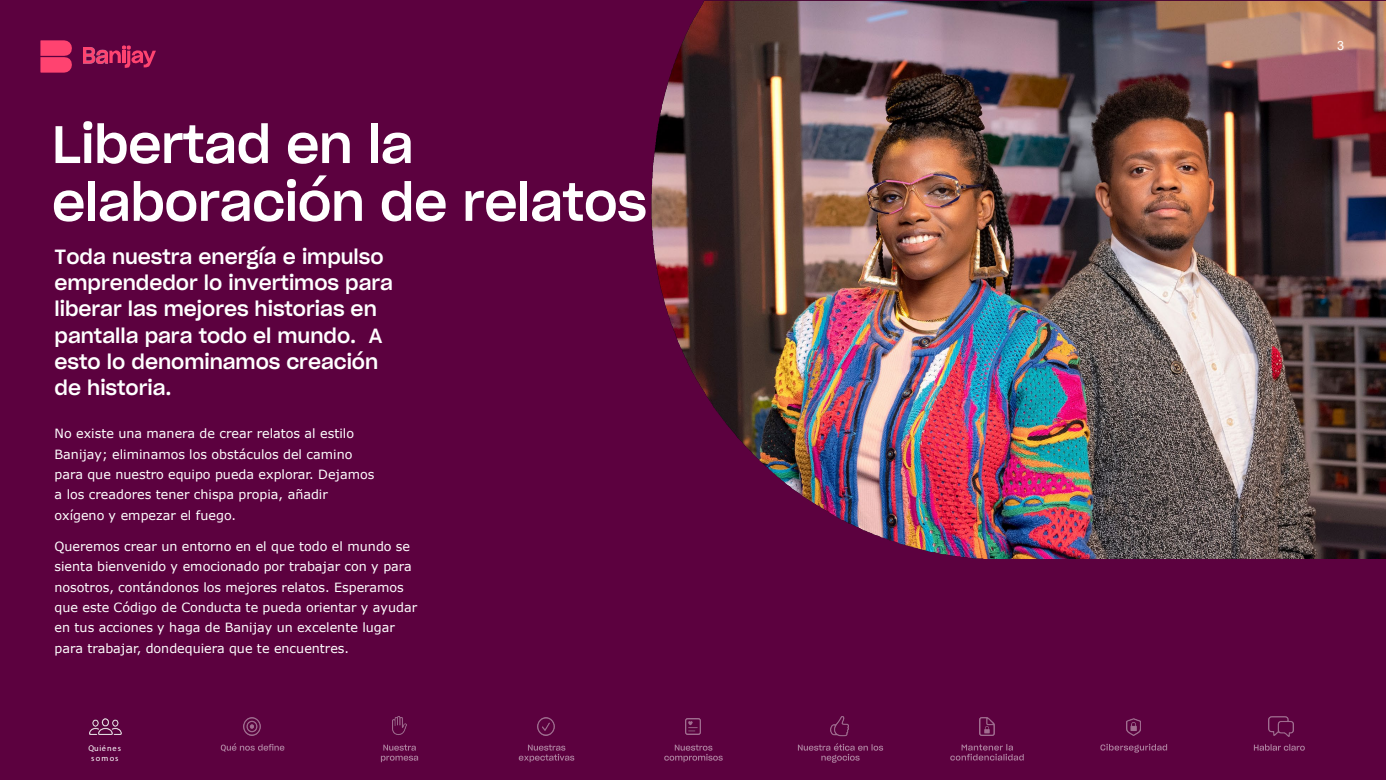
<style>
.page{position:relative;width:1386px;height:780px;background:#fff}
.page>*{position:absolute;margin:0;border:0;box-sizing:border-box;transform-origin:0 0}
.t1{font:51.62px "Sharp Grotesk Medium 20";letter-spacing:-.01em;color:#fff}
.t2{font:20.12px/26.1px "Sharp Grotesk Medium 20";color:#fff}
.t3{font:12.69px/20.2px "Verdana";color:#fff}
.t4{font:12.69px "Arial";color:#fff}
.t5{font:8.31px/10px "Myriad Pro";letter-spacing:.11em;color:#fff;text-align:center}
</style>
<div class="page">
<div style="left:0;top:0;width:1385px;height:779px;background:#5c013f"></div>
<img style="left:651px;top:0;width:734px;height:558px">
<img style="left:84px;top:48px;width:24px;height:15px">
<svg style="left:109px;top:45px;width:47px;height:23px"></svg>
<svg style="left:40px;top:40px;width:32px;height:33px"></svg>
<svg style="left:221px;top:743px;width:63px;height:8px"></svg>
<svg style="left:381px;top:744px;width:37px;height:17px"></svg>
<svg style="left:518px;top:744px;width:56px;height:17px"></svg>
<svg style="left:664px;top:744px;width:58px;height:17px"></svg>
<svg style="left:797px;top:743px;width:86px;height:19px"></svg>
<svg style="left:1253px;top:744px;width:51px;height:6px"></svg>
<img style="left:89px;top:718px;width:32px;height:16px">
<img style="left:243px;top:717px;width:18px;height:17px">
<img style="left:393px;top:716px;width:13px;height:19px">
<img style="left:537px;top:717px;width:17px;height:17px">
<img style="left:685px;top:718px;width:15px;height:16px">
<img style="left:830px;top:716px;width:18px;height:19px">
<img style="left:979px;top:717px;width:15px;height:18px">
<img style="left:1126px;top:718px;width:14px;height:17px">
<img style="left:1268px;top:716px;width:24px;height:20px">
<svg style="left:950px;top:744px;width:73px;height:16px"></svg>
<svg style="left:1100px;top:743px;width:67px;height:9px"></svg>
<p class="t1" style="left:52px;top:101px;width:363px">Libertad en la</p>
<p class="t1" style="left:52px;top:159px;width:596px">elaboración de relatos</p>
<p class="t2" style="left:55px;top:242px;width:340px">Toda nuestra energía e impulso emprendedor lo invertimos para liberar las mejores historias en pantalla para todo el mundo. A esto lo denominamos creación de historia.</p>
<p class="t3" style="left:55px;top:423px;width:321px">No existe una manera de crear relatos al estilo Banijay; eliminamos los obstáculos del camino para que nuestro equipo pueda explorar. Dejamos a los creadores tener chispa propia, añadir oxígeno y empezar el fuego.</p>
<p class="t3" style="left:55px;top:536px;width:364px">Queremos crear un entorno en el que todo el mundo se sienta bienvenido y emocionado por trabajar con y para nosotros, contándonos los mejores relatos. Esperamos que este Código de Conducta te pueda orientar y ayudar en tus acciones y haga de Banijay un excelente lugar para trabajar, dondequiera que te encuentres.</p>
<p class="t5" style="left:88px;top:742px;width:34px">Quiénes somos</p>
<p class="t4" style="left:1336px;top:37px;width:9px">3</p>
</div>
